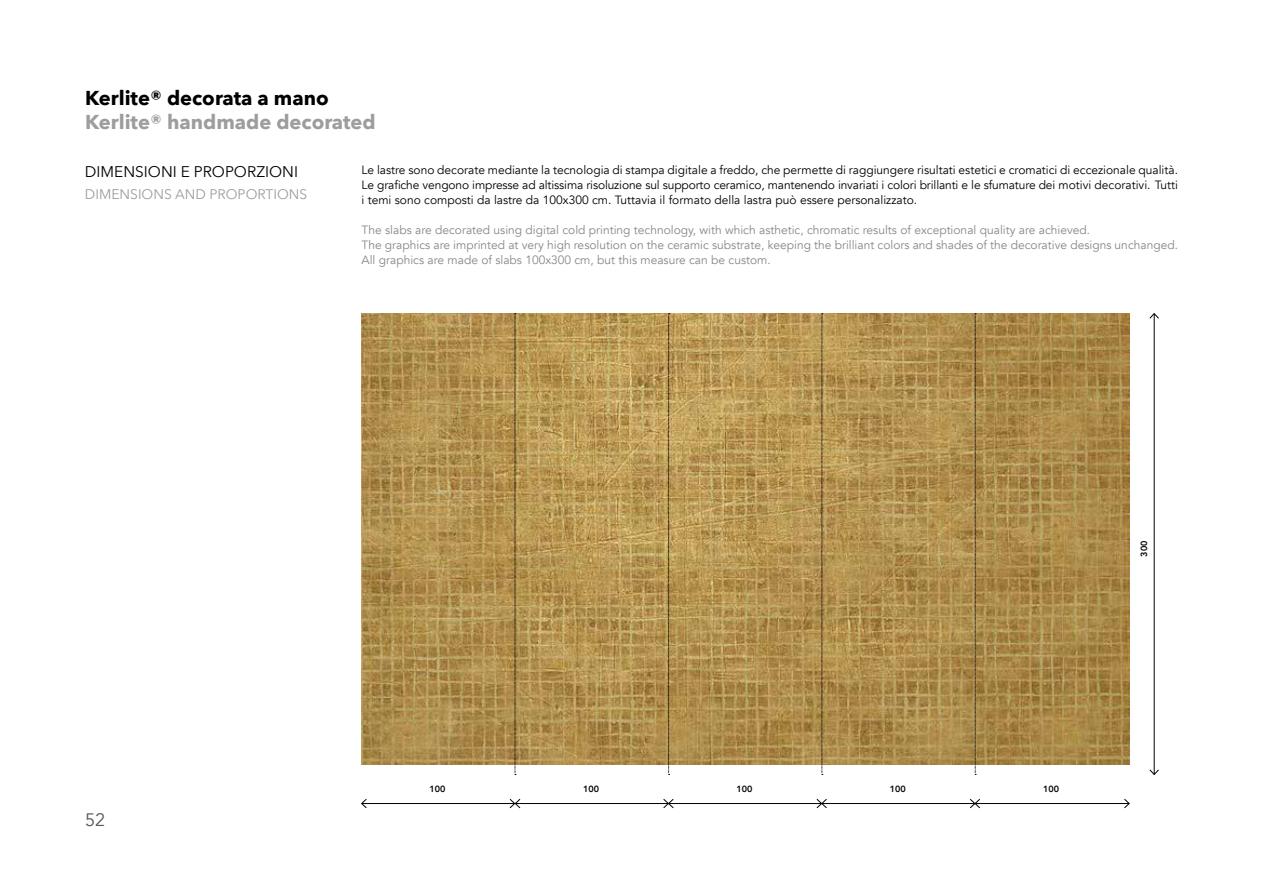
<style>
.page{position:relative;width:1263px;height:893px;background:#fff}
.page>*{position:absolute;margin:0;border:0;box-sizing:border-box;transform-origin:0 0}
.t1{font:700 20.1px "Avenir Next";color:#9d9d9c}
.t2{font:700 20.1px "Avenir Next";color:#000}
.t3{font:18px "Avenir";color:#575756}
.t4{font:15.45px "Avenir Next";color:#000}
.t5{font:13.95px "Avenir Next";color:#9d9d9c}
.t6{font:12px/15px "Avenir";color:#000;text-align:justify}
.t7{font:12px/15px "Avenir";color:#878787}
.t8{font:800 9px "Avenir";color:#000}
</style>
<div class="page">
<img style="left:362px;top:313px;width:767px;height:452px">
<svg style="left:515px;top:313px;width:1px;height:462px"></svg>
<svg style="left:668px;top:313px;width:2px;height:462px"></svg>
<svg style="left:822px;top:313px;width:1px;height:462px"></svg>
<svg style="left:975px;top:313px;width:1px;height:462px"></svg>
<hr style="left:1154px;top:314px;width:1px;height:460px;background:#000">
<svg style="left:1149px;top:313px;width:10px;height:5px"></svg>
<svg style="left:1149px;top:769px;width:10px;height:6px"></svg>
<hr style="left:362px;top:803px;width:153px;height:1px;background:#000">
<svg style="left:361px;top:799px;width:6px;height:9px"></svg>
<hr style="left:515px;top:803px;width:153px;height:1px;background:#000">
<svg style="left:510px;top:799px;width:10px;height:9px"></svg>
<hr style="left:668px;top:803px;width:154px;height:1px;background:#000">
<svg style="left:663px;top:799px;width:10px;height:9px"></svg>
<hr style="left:822px;top:803px;width:153px;height:1px;background:#000">
<svg style="left:817px;top:799px;width:10px;height:9px"></svg>
<hr style="left:975px;top:803px;width:154px;height:1px;background:#000">
<svg style="left:970px;top:799px;width:10px;height:9px"></svg>
<svg style="left:1124px;top:799px;width:5px;height:9px"></svg>
<h1 class="t2" style="left:85px;top:81px;width:245px">Kerlite® decorata a mano</h1>
<h1 class="t1" style="left:85px;top:105px;width:292px">Kerlite® handmade decorated</h1>
<p class="t6" style="left:362px;top:162px;width:818px">Le lastre sono decorate mediante la tecnologia di stampa digitale a freddo, che permette di raggiungere risultati estetici e cromatici di eccezionale qualità.<br>Le grafiche vengono impresse ad altissima risoluzione sul supporto ceramico, mantenendo invariati i colori brillanti e le sfumature dei motivi decorativi. Tutti i temi sono composti da lastre da 100x300 cm. Tuttavia il formato della lastra può essere personalizzato.</p>
<p class="t7" style="left:362px;top:222px;width:818px">The slabs are decorated using digital cold printing technology, with which asthetic, chromatic results of exceptional quality are achieved.<br>The graphics are imprinted at very high resolution on the ceramic substrate, keeping the brilliant colors and shades of the decorative designs unchanged.<br>All graphics are made of slabs 100x300 cm, but this measure can be custom.</p>
<p class="t4" style="left:85px;top:159px;width:215px">DIMENSIONI E PROPORZIONI</p>
<p class="t5" style="left:85px;top:182px;width:224px">DIMENSIONS AND PROPORTIONS</p>
<h2 class="t3" style="left:85px;top:809px;width:22px">52</h2>
<p class="t8" style="left:1137px;top:557px;width:17px;rotate:-90deg">300</p>
<p class="t8" style="left:430px;top:782px;width:17px">100</p>
<p class="t8" style="left:583px;top:782px;width:17px">100</p>
<p class="t8" style="left:736px;top:782px;width:17px">100</p>
<p class="t8" style="left:890px;top:782px;width:17px">100</p>
<p class="t8" style="left:1043px;top:782px;width:17px">100</p>
</div>
